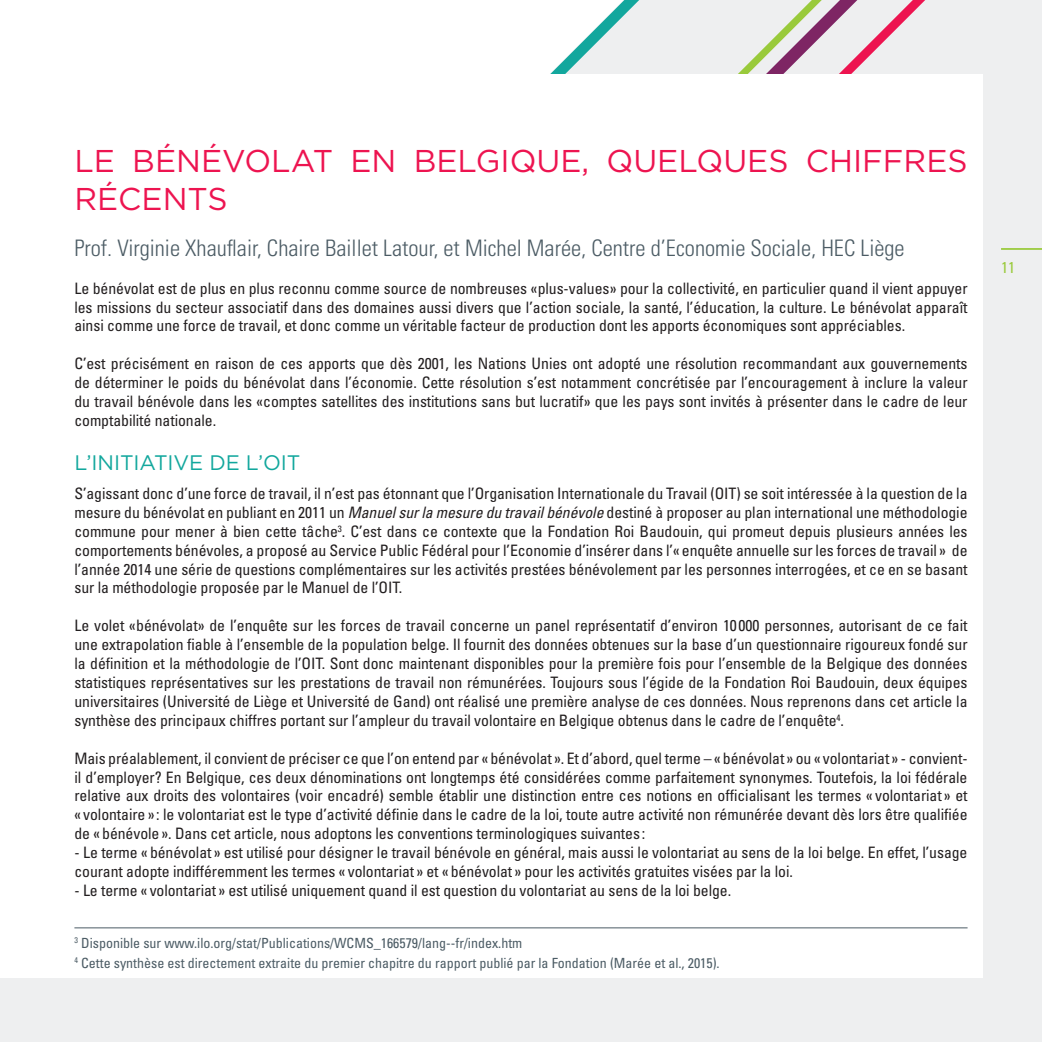
<style>
.page{position:relative;width:1042px;height:1042px;background:#eeeff0}
.page>*{position:absolute;margin:0;border:0;box-sizing:border-box;transform-origin:0 0}
.t1{font:31.5px/37.8px "Gotham";color:#ed1450}
.t2{font:300 condensed 22.75px "Univers";color:#4c5c65}
.t3{font:21px "Gotham";letter-spacing:-.005em;color:#12a79d}
.t4{font:condensed 15.75px/18.9px "Univers";letter-spacing:-.005em;color:#231f20;text-align:justify}
.t5{font:condensed 15.75px "Univers";color:#99ca3b}
.t6{font:condensed 14px/19.8px "Univers";color:#4c5c65}
.s1{font-style:italic}
</style>
<div class="page">
<svg style="left:0;top:0;width:925px;height:74px"></svg>
<hr style="left:1001px;top:248px;width:41px;height:2px;background:#99ca3b">
<div style="left:0;top:74px;width:982px;height:903px;background:#fff"></div>
<hr style="left:74px;top:927px;width:893px;height:1px;background:#4c5c65">
<h1 class="t1" style="left:74px;top:141px;width:894px">LE BÉNÉVOLAT EN BELGIQUE, QUELQUES CHIFFRES<br>RÉCENTS</h1>
<h2 class="t2" style="left:74px;top:234px;width:832px">Prof. Virginie Xhauflair, Chaire Baillet Latour, et Michel Marée, Centre d’Economie Sociale, HEC Liège</h2>
<p class="t4" style="left:74px;top:278px;width:894px">Le bénévolat est de plus en plus reconnu comme source de nombreuses «plus-values» pour la collectivité, en particulier quand il vient appuyer les missions du secteur associatif dans des domaines aussi divers que l’action sociale, la santé, l’éducation, la culture. Le bénévolat apparaît ainsi comme une force de travail, et donc comme un véritable facteur de production dont les apports économiques sont appréciables.</p>
<p class="t4" style="left:74px;top:354px;width:894px">C’est précisément en raison de ces apports que dès 2001, les Nations Unies ont adopté une résolution recommandant aux gouvernements de déterminer le poids du bénévolat dans l’économie. Cette résolution s’est notamment concrétisée par l’encouragement à inclure la valeur du travail bénévole dans les «comptes satellites des institutions sans but lucratif» que les pays sont invités à présenter dans le cadre de leur comptabilité nationale.</p>
<h3 class="t3" style="left:74px;top:451px;width:227px">L’INITIATIVE DE L’OIT</h3>
<p class="t4" style="left:74px;top:483px;width:895px">S’agissant donc d’une force de travail, il n’est pas étonnant que l’Organisation Internationale du Travail (OIT) se soit intéressée à la question de la mesure du bénévolat en publiant en 2011 un <span class="s1">Manuel sur la mesure du travail bénévole</span> destiné à proposer au plan international une méthodologie commune pour mener à bien cette tâche<sup>3</sup>. C’est dans ce contexte que la Fondation Roi Baudouin, qui promeut depuis plusieurs années les comportements bénévoles, a proposé au Service Public Fédéral pour l’Economie d’insérer dans l’«enquête annuelle sur les forces de travail » de l’année 2014 une série de questions complémentaires sur les activités prestées bénévolement par les personnes interrogées, et ce en se basant sur la méthodologie proposée par le Manuel de l’OIT.</p>
<p class="t4" style="left:74px;top:616px;width:894px">Le volet «bénévolat» de l’enquête sur les forces de travail concerne un panel représentatif d’environ 10000 personnes, autorisant de ce fait une extrapolation fiable à l’ensemble de la population belge. Il fournit des données obtenues sur la base d’un questionnaire rigoureux fondé sur la définition et la méthodologie de l’OIT. Sont donc maintenant disponibles pour la première fois pour l’ensemble de la Belgique des données statistiques représentatives sur les prestations de travail non rémunérées. Toujours sous l’égide de la Fondation Roi Baudouin, deux équipes universitaires (Université de Liège et Université de Gand) ont réalisé une première analyse de ces données. Nous reprenons dans cet article la synthèse des principaux chiffres portant sur l’ampleur du travail volontaire en Belgique obtenus dans le cadre de l’enquête<sup>4</sup>.</p>
<p class="t4" style="left:74px;top:748px;width:894px">Mais préalablement, il convient de préciser ce que l’on entend par «bénévolat ». Et d’abord, quel terme – «bénévolat » ou « volontariat » - convient&shy;il d’employer? En Belgique, ces deux dénominations ont longtemps été considérées comme parfaitement synonymes. Toutefois, la loi fédérale relative aux droits des volontaires (voir encadré) semble établir une distinction entre ces notions en officialisant les termes « volontariat » et « volontaire» : le volontariat est le type d’activité définie dans le cadre de la loi, toute autre activité non rémunérée devant dès lors être qualifiée de «bénévole». Dans cet article, nous adoptons les conventions terminologiques suivantes :</p>
<p class="t4" style="left:74px;top:842px;width:894px">- Le terme «bénévolat » est utilisé pour désigner le travail bénévole en général, mais aussi le volontariat au sens de la loi belge. En effet, l’usage courant adopte indifféremment les termes « volontariat » et «bénévolat » pour les activités gratuites visées par la loi.</p>
<p class="t4" style="left:74px;top:880px;width:658px">- Le terme « volontariat » est utilisé uniquement quand il est question du volontariat au sens de la loi belge.</p>
<p class="t6" style="left:74px;top:932px;width:647px"><sup>3</sup> Disponible sur www.ilo.org/stat/Publications/WCMS_166579/lang--fr/index.htm<br><sup>4</sup> Cette synthèse est directement extraite du premier chapitre du rapport publié par la Fondation (Marée et al., 2015).</p>
<p class="t5" style="left:1001px;top:258px;width:15px">11</p>
</div>
